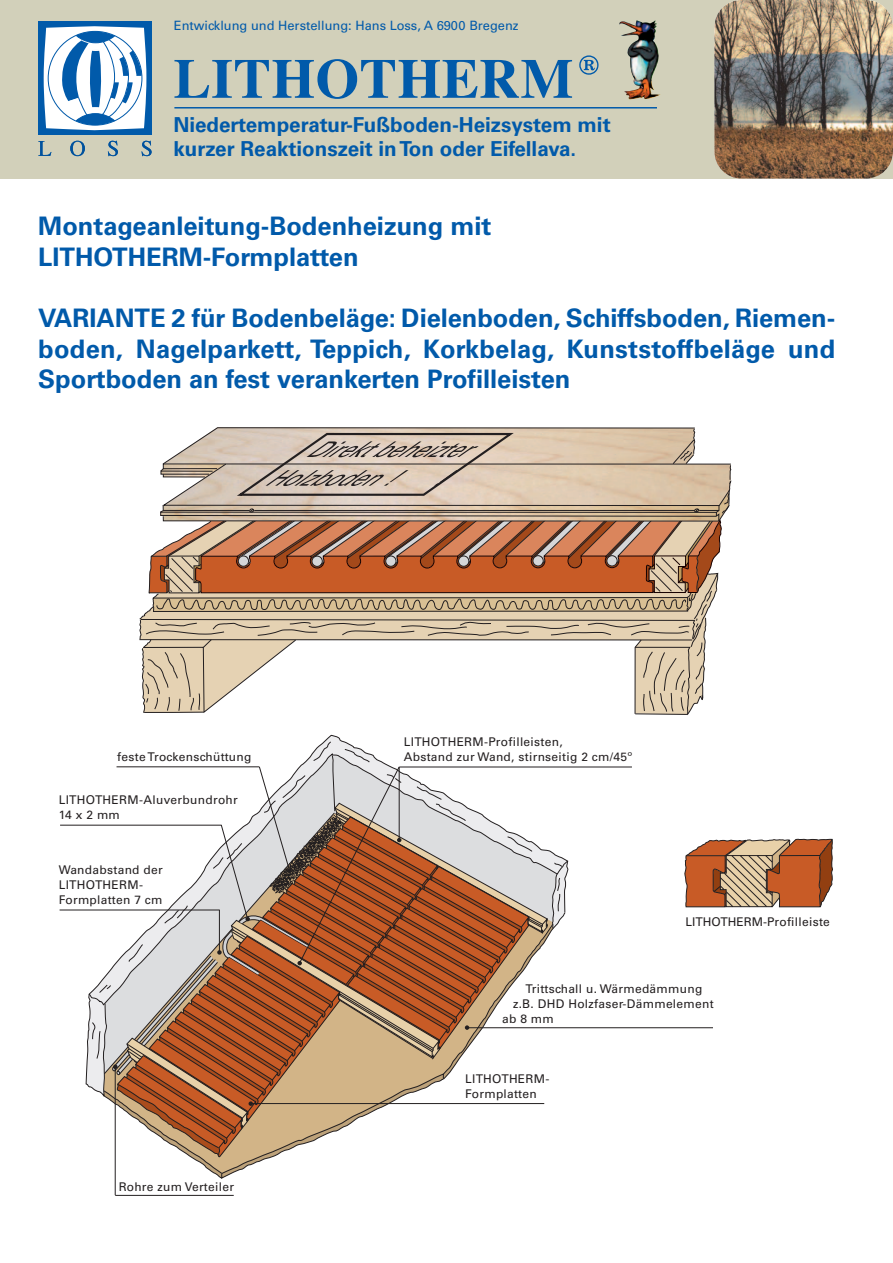
<style>
.page{position:relative;width:893px;height:1263px;background:#fff}
.page>*{position:absolute;margin:0;border:0;box-sizing:border-box;transform-origin:0 0}
.t1{font:700 25.5px/30.6px "Univers";color:#015aaa}
.t2{font:700 20.55px/23.9px "Univers";color:#015aaa}
.t3{font:12.9px "Univers";color:#015aaa}
.t4{font:12px/15px "Univers";letter-spacing:.025em;color:#231f20}
</style>
<div class="page">
<div style="left:0;top:0;width:893px;height:179px;background:#d2d0ba"></div>
<div style="left:38px;top:21px;width:114px;height:114px;background:#015aaa"></div>
<svg style="left:38px;top:141px;width:13px;height:15px"></svg>
<svg style="left:70px;top:141px;width:15px;height:15px"></svg>
<svg style="left:108px;top:141px;width:10px;height:15px"></svg>
<svg style="left:142px;top:141px;width:10px;height:15px"></svg>
<svg style="left:44px;top:26px;width:102px;height:104px"></svg>
<img style="left:619px;top:20px;width:41px;height:75px">
<hr style="left:174px;top:107px;width:483px;height:2px;background:#015aaa">
<svg style="left:174px;top:59px;width:398px;height:40px"></svg>
<svg style="left:579px;top:55px;width:19px;height:20px"></svg>
<img style="left:714px;top:0;width:179px;height:179px;border-radius:27px">
<hr style="left:115px;top:1068px;width:1px;height:127px;background:#231f20">
<hr style="left:399px;top:767px;width:233px;height:1px;background:#231f20">
<hr style="left:115px;top:1195px;width:119px;height:1px;background:#231f20">
<hr style="left:469px;top:1027px;width:244px;height:1px;background:#231f20">
<hr style="left:60px;top:825px;width:161px;height:1px;background:#231f20">
<svg style="left:86px;top:741px;width:482px;height:437px"></svg>
<hr style="left:60px;top:910px;width:159px;height:1px;background:#231f20">
<hr style="left:219px;top:910px;width:1px;height:41px;background:#231f20">
<svg style="left:684px;top:839px;width:149px;height:68px;background:#ba7952"></svg>
<svg style="left:140px;top:427px;width:591px;height:288px"></svg>
<p class="t3" style="left:174px;top:21px;width:346px">Entwicklung und Herstellung: Hans Loss, A 6900 Bregenz</p>
<h2 class="t2" style="left:173px;top:115px;width:439px">Niedertemperatur-Fußboden-Heizsystem mit kurzer Reaktionszeit inTon oder Eifellava.</h2>
<h1 class="t1" style="left:38px;top:213px;width:455px">Montageanleitung-Bodenheizung mit<br>LITHOTHERM-Formplatten</h1>
<h1 class="t1" style="left:38px;top:305px;width:798px;text-align:justify">VARIANTE 2 für Bodenbeläge: Dielenboden, Schiffsboden, Riemen&shy;boden, Nagelparkett, Teppich, Korkbelag, Kunststoffbeläge und Sportboden an fest verankerten Profilleisten</h1>
<p class="t4" style="left:117px;top:750px;width:136px">festeTrockenschüttung</p>
<p class="t4" style="left:59px;top:793px;width:181px">LITHOTHERM-Aluverbundrohr<br>14x2mm</p>
<p class="t4" style="left:59px;top:863px;width:106px">Wandabstand der<br>LITHOTHERM-<br>Formplatten 7 cm</p>
<p class="t4" style="left:119px;top:1180px;width:117px">Rohre zum Verteiler</p>
<p class="t4" style="left:404px;top:735px;width:230px">LITHOTHERM-Profilleisten,<br>Abstand zur Wand, stirnseitig 2 cm/45º</p>
<p class="t4" style="left:686px;top:915px;width:146px">LITHOTHERM-Profilleiste</p>
<p class="t4" style="left:525px;top:982px;width:179px">Trittschall u. Wärmedämmung</p>
<p class="t4" style="left:513px;top:997px;width:202px">z.B. DHD Holzfaser-Dämmelement</p>
<p class="t4" style="left:502px;top:1012px;width:53px">ab 8 mm</p>
<p class="t4" style="left:465px;top:1072px;width:86px">LITHOTHERM-<br>Formplatten</p>
</div>
